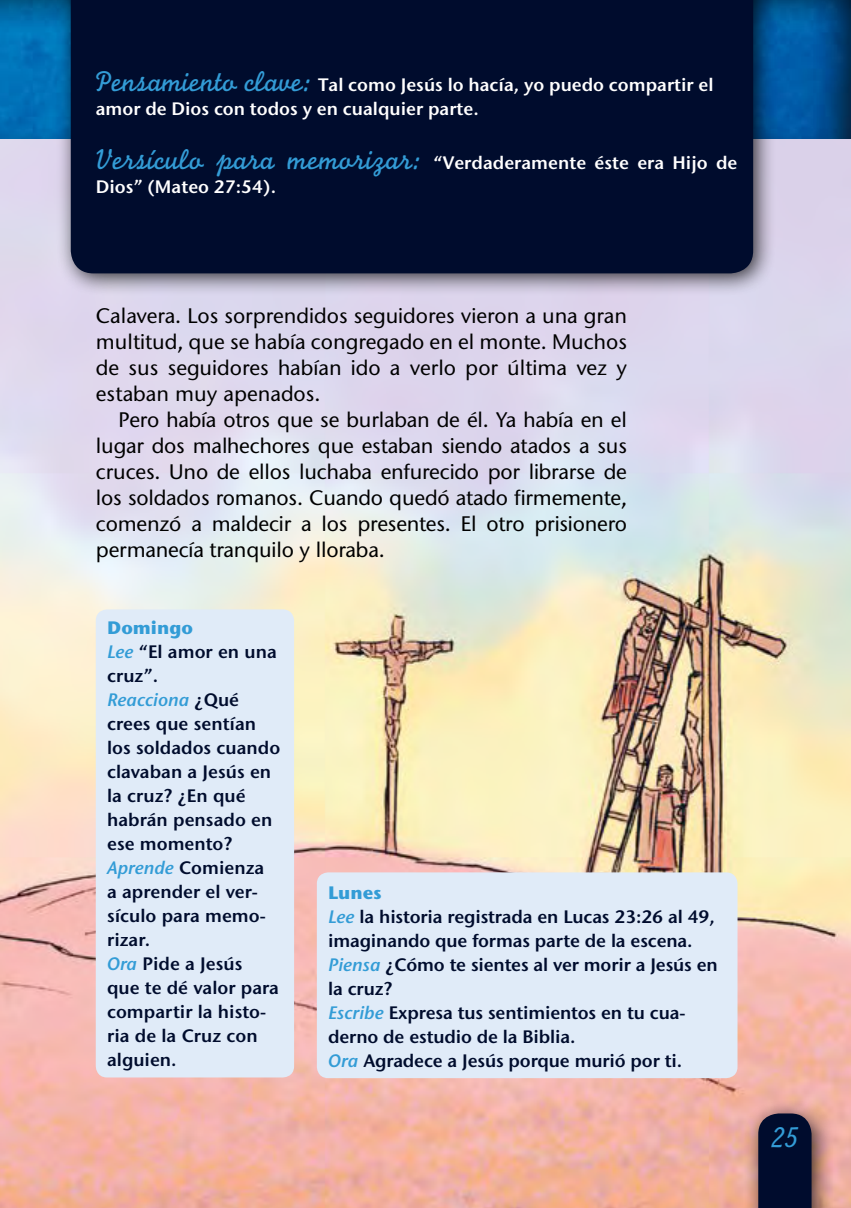
<style>
.page{position:relative;width:851px;height:1208px;background:#fff}
.page>*{position:absolute;margin:0;border:0;box-sizing:border-box;transform-origin:0 0}
.t1{font:30px "Monoline Script MT Std";color:#339cd6}
.t2{font:500 21px/26px "Stone Sans ITC Std";letter-spacing:-.01em;color:#000;text-align:justify}
.t3{font:600 18px/24px "Stone Sans ITC Std";letter-spacing:-.005em;color:#000c2d}
.t4{font:600 18px/24px "Stone Sans ITC Std";color:#fff}
.s1{font-family:"Monoline Script MT Std";font-weight:400;font-size:30px;color:#339cd6}
.s2{font-weight:700;color:#339cd6}
.s3{font-style:italic;color:#339cd6}
</style>
<div class="page">
<img style="left:0;top:140px;width:850px;height:1068px">
<div style="left:743px;top:1098px;width:91px;height:110px;background:#000;opacity:.75"></div>
<div style="left:758px;top:1113px;width:53px;height:95px;background:#000c2d"></div>
<div style="left:0;top:0;width:850px;height:140px;background:#000;opacity:.75"></div>
<div style="left:56px;top:0;width:720px;height:296px;background:#000;opacity:.75"></div>
<div style="left:71px;top:0;width:682px;height:273px;background:#000c2d"></div>
<div style="left:96px;top:609px;width:198px;height:468px;background:#e0ebf8;border-radius:11px"></div>
<div style="left:317px;top:872px;width:420px;height:206px;background:#e0ebf8;border-radius:11px"></div>
<svg style="left:849px;top:0;width:2px;height:7px"></svg>
<p class="t4" style="left:96px;top:73px;width:619px"><span class="s1">Pensamiento clave:</span> Tal como Jesús lo hacía, yo puedo compartir el amor de Dios con todos y en cualquier parte.</p>
<p class="t4" style="left:96px;top:151px;width:643px"><span class="s1">Versículo para memorizar:</span> “Verdaderamente éste era Hijo de<br>Dios” (Mateo 27:54).</p>
<p class="t2" style="left:96px;top:302px;width:532px">Calavera. Los sorprendidos seguidores vieron a una gran multitud, que se había congregado en el monte. Muchos de sus seguidores habían ido a verlo por última vez y estaban muy apenados.</p>
<p class="t2" style="left:96px;top:406px;width:532px;text-indent:23px">Pero había otros que se burlaban de él. Ya había en el lugar dos malhechores que estaban siendo atados a sus cruces. Uno de ellos luchaba enfurecido por librarse de los soldados romanos. Cuando quedó atado firmemente, comenzó a maldecir a los presentes. El otro prisionero permanecía tranquilo y lloraba.</p>
<p class="t3" style="left:107px;top:615px;width:175px"><span class="s2">Domingo<br></span><span class="s3">Lee</span> “El amor en una cruz”.<br><span class="s3">Reacciona</span> ¿Qué crees que sentían los soldados cuando clavaban a Jesús en la cruz? ¿En qué habrán pensado en ese momento?<br><span class="s3">Aprende</span> Comienza<br>a aprender el ver&shy;sículo para memo&shy;rizar.<br><span class="s3">Ora</span> Pide a Jesús<br>que te dé valor para compartir la histo&shy;ria de la Cruz con alguien.</p>
<p class="t3" style="left:328px;top:880px;width:391px"><span class="s2">Lunes<br></span><span class="s3">Lee</span> la historia registrada en Lucas 23:26 al 49, imaginando que formas parte de la escena.<br><span class="s3">Piensa</span> ¿Cómo te sientes al ver morir a Jesús en la cruz?<br><span class="s3">Escribe</span> Expresa tus sentimientos en tu cua&shy;derno de estudio de la Biblia.<br><span class="s3">Ora</span> Agradece a Jesús porque murió por ti.</p>
<h1 class="t1" style="left:770px;top:1119px;width:30px">25</h1>
</div>
